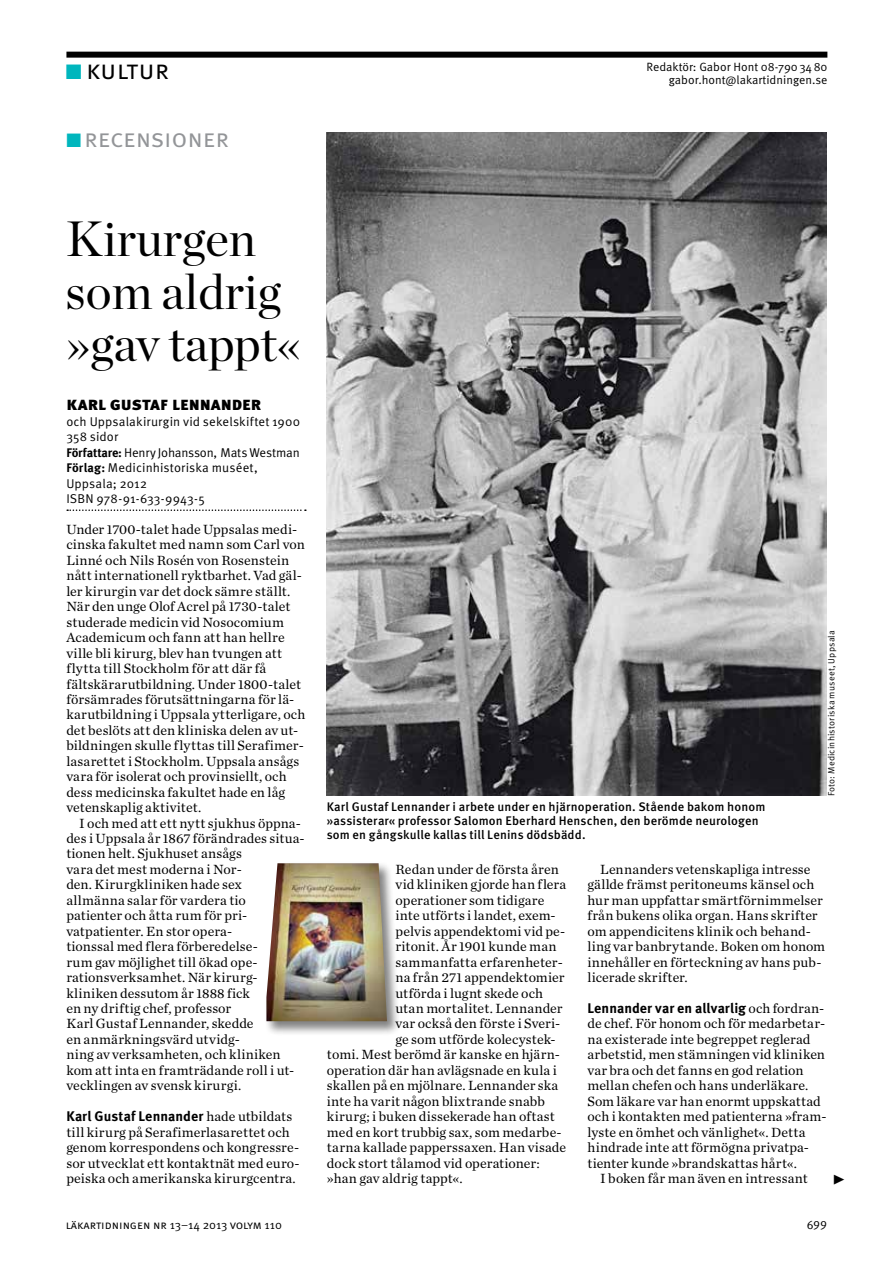
<style>
.page{position:relative;width:893px;height:1263px;background:#fff}
.page>*{position:absolute;margin:0;border:0;box-sizing:border-box;transform-origin:0 0}
.t1{font:49.5px/52.5px "Chronicle Display";color:#000}
.t2{font:27px "Meta OT Norm";color:#000}
.t3{font:25.5px "Meta OT Norm";letter-spacing:-.01em;color:#939598}
.t4{font:21px "Minion Pro";color:#000}
.t5{font:900 18px "Meta OT";letter-spacing:-.01em;color:#000}
.t6{font:13.95px/15.5px "Chronicle Text G1";letter-spacing:.01em;color:#000}
.t7{font:700 13.95px "Meta OT";letter-spacing:.01em;color:#000}
.t8{font:12.75px/15.5px "Meta OT Norm";letter-spacing:.01em;color:#000}
.t9{font:500 12.45px/14.2px "Meta OT";letter-spacing:.01em;color:#000}
.t10{font:12px/13.5px "Meta OT Norm";color:#000;text-align:right}
.t11{font:9px "Meta OT Norm";letter-spacing:.02em;color:#000}
.s1{color:#00b6bd}
.s2{font-size:21px;color:#00b6bd}
.s3{font-family:"Meta OT";font-weight:700;font-size:12.45px}
.s4{font-family:"Chronicle Text G1";font-weight:400}
</style>
<div class="page">
<div style="left:66px;top:52px;width:761px;height:6px;background:#000"></div>
<svg style="left:67px;top:509px;width:239px;height:2px"></svg>
<div style="left:265px;top:861px;width:136px;height:175px;background:#000;opacity:.5"></div>
<img style="left:266px;top:863px;width:121px;height:158px">
<img style="left:327px;top:132px;width:500px;height:663px">
<h2 class="t2" style="left:66px;top:53px;width:105px"><span class="s1">■</span><span class="s2">■</span> kultur</h2>
<p class="t10" style="left:646px;top:60px;width:182px">Redaktör: Gabor Hont 08-7903480 gabor.hont@lakartidningen.se</p>
<h3 class="t3" style="left:66px;top:123px;width:164px"><span class="s1">■</span> recensioner</h3>
<h1 class="t1" style="left:66px;top:209px;width:237px">Kirurgen som aldrig »gav tappt«</h1>
<p class="t5" style="left:66px;top:393px;width:196px">karl gustaf lennander</p>
<p class="t8" style="left:66px;top:414px;width:235px">och Uppsalakirurgin vid sekelskiftet 1900<br>358 sidor<br><span class="s3">Författare:</span> Henry Johansson, Mats Westman<br><span class="s3">Förlag:</span> Medicinhistoriska muséet,<br>Uppsala; 2012<br>ISBN 978-91-633-9943-5</p>
<p class="t6" style="left:66px;top:521px;width:240px">Under 1700-talet hade Uppsalas medi&shy;cinska fakultet med namn som Carl von Linné och Nils Rosén von Rosenstein nått internationell ryktbarhet. Vad gäl&shy;ler kirurgin var det dock sämre ställt.<br>När den unge Olof Acrel på 1730-talet studerade medicin vid Nosocomium Academicum och fann att han hellre ville bli kirurg, blev han tvungen att flytta till Stockholm för att där få fältskärarutbildning. Under 1800-talet försämrades förutsättningarna för lä&shy;karutbildning i Uppsala ytterligare, och det beslöts att den kliniska delen av ut&shy;bildningen skulle flyttas till Serafimer&shy;lasarettet i Stockholm. Uppsala ansågs vara för isolerat och provinsiellt, och dess medicinska fakultet hade en låg vetenskaplig aktivitet.</p>
<p class="t6" style="left:66px;top:814px;width:240px;text-indent:13px">I och med att ett nytt sjukhus öppna&shy;des i Uppsala år 1867 förändrades situa&shy;tionen helt. Sjukhuset ansågs<br>vara det mest moderna i Nor-<br>den. Kirurgkliniken hade sex<br>allmänna salar för vardera tio patienter och åtta rum för pri&shy;vatpatienter. En stor opera-<br>tionssal med flera förberedelse-<br>rum gav möjlighet till ökad ope&shy;rationsverksamhet. När kirurg&shy;kliniken dessutom år 1888 fick<br>en ny driftig chef, professor<br>Karl Gustaf Lennander, skedde<br>en anmärkningsvärd utvidg-<br>ning av verksamheten, och kliniken kom att inta en framträdande roll i ut&shy;vecklingen av svensk kirurgi.</p>
<p class="t7" style="left:66px;top:1107px;width:227px">Karl Gustaf Lennander <span class="s4">hade utbildats</span></p>
<p class="t6" style="left:66px;top:1123px;width:235px">till kirurg på Serafimerlasarettet och genom korrespondens och kongressre&shy;sor utvecklat ett kontaktnät med euro&shy;peiska och amerikanska kirurgcentra.</p>
<p class="t9" style="left:327px;top:799px;width:440px">Karl Gustaf Lennander i arbete under en hjärnoperation. Stående bakom honom »assisterar« professor Salomon Eberhard Henschen, den berömde neurologen som en gångskulle kallas till Lenins dödsbädd.</p>
<p class="t11" style="left:826px;top:796px;width:168px;rotate:-90deg">Foto: Medicinhistoriska museet, Uppsala</p>
<p class="t6" style="left:395px;top:861px;width:165px">Redan under de första åren</p>
<p class="t6" style="left:395px;top:876px;width:172px">vid kliniken gjorde han flera</p>
<p class="t6" style="left:395px;top:892px;width:150px">operationer som tidigare</p>
<p class="t6" style="left:395px;top:907px;width:162px">inte utförts i landet, exem-</p>
<p class="t6" style="left:395px;top:922px;width:171px">pelvis appendektomi vid pe-</p>
<p class="t6" style="left:395px;top:938px;width:163px">ritonit. År 1901 kunde man</p>
<p class="t6" style="left:395px;top:953px;width:169px">sammanfatta erfarenheter-</p>
<p class="t6" style="left:395px;top:969px;width:171px">na från 271 appendektomier</p>
<p class="t6" style="left:395px;top:984px;width:149px">utförda i lugnt skede och</p>
<p class="t6" style="left:395px;top:1000px;width:169px">utan mortalitet. Lennander</p>
<p class="t6" style="left:395px;top:1015px;width:166px">var också den förste i Sveri-</p>
<p class="t6" style="left:395px;top:1031px;width:162px">ge som utförde kolecystek-</p>
<p class="t6" style="left:327px;top:1046px;width:233px">tomi. Mest berömd är kanske en hjärn-</p>
<p class="t6" style="left:327px;top:1062px;width:231px">operation där han avlägsnade en kula i</p>
<p class="t6" style="left:327px;top:1077px;width:233px">skallen på en mjölnare. Lennander ska</p>
<p class="t6" style="left:327px;top:1092px;width:220px">inte ha varit någon blixtrande snabb</p>
<p class="t6" style="left:327px;top:1108px;width:229px">kirurg; i buken dissekerade han oftast</p>
<p class="t6" style="left:327px;top:1123px;width:236px">med en kort trubbig sax, som medarbe-</p>
<p class="t6" style="left:327px;top:1139px;width:241px">tarna kallade papperssaxen. Han visade</p>
<p class="t6" style="left:327px;top:1154px;width:214px">dock stort tålamod vid operationer:</p>
<p class="t6" style="left:327px;top:1170px;width:137px">»han gav aldrig tappt«.</p>
<p class="t6" style="left:587px;top:861px;width:239px;text-indent:13px">Lennanders vetenskapliga intresse gällde främst peritoneums känsel och hur man uppfattar smärtförnimmelser från bukens olika organ. Hans skrifter om appendicitens klinik och behand&shy;ling var banbrytande. Boken om honom innehåller en förteckning av hans pub&shy;licerade skrifter.</p>
<p class="t7" style="left:587px;top:999px;width:238px">Lennander var en allvarlig <span class="s4">och fordran-</span></p>
<p class="t6" style="left:587px;top:1015px;width:241px">de chef. För honom och för medarbetar&shy;na existerade inte begreppet reglerad arbetstid, men stämningen vid kliniken var bra och det fanns en god relation mellan chefen och hans underläkare.<br>Som läkare var han enormt uppskattad och i kontakten med patienterna »fram&shy;lyste en ömhet och vänlighet«. Detta hindrade inte att förmögna privatpa&shy;tienter kunde »brandskattas hårt«.</p>
<p class="t6" style="left:600px;top:1170px;width:209px">I boken får man även en intressant</p>
<h3 class="t4" style="left:833px;top:1164px;width:14px">▶</h3>
<p class="t10" style="left:66px;top:1218px;width:218px">läkartidningen nr 13–14 2013 volym 110</p>
<p class="t10" style="left:807px;top:1218px;width:22px">699</p>
</div>
